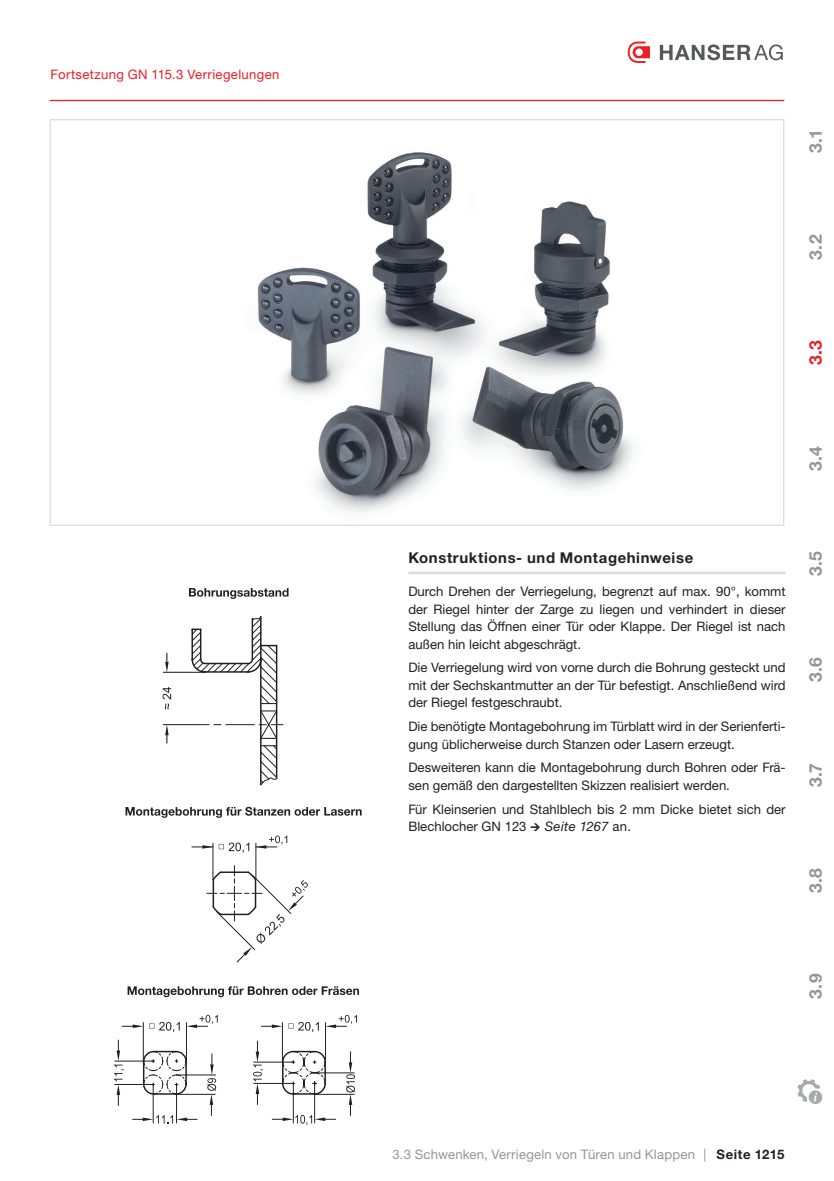
<style>
.page{position:relative;width:834px;height:1181px;background:#fff}
.page>*{position:absolute;margin:0;border:0;box-sizing:border-box;transform-origin:0 0}
.t1{font:700 17.5px "Helvetica Neue LT Pro";color:#939598}
.t2{font:700 17.5px "Helvetica Neue LT Pro";color:#ee1d23}
.t3{font:700 14.88px "Helvetica Neue LT Pro";letter-spacing:.04em;color:#231f20}
.t4{font:13.12px/17.5px "Helvetica Neue LTW1 G";color:#231f20}
.t5{font:13.12px "Helvetica Neue LT Pro";letter-spacing:.015em;color:#939598}
.t6{font:13.12px "Helvetica Neue LTW1 G";letter-spacing:.025em;color:#ee1d23}
.t7{font:700 13.12px "Helvetica Neue LTW1 G";letter-spacing:.04em;color:#231f20}
.s1{font-style:italic}
.s2{font-weight:400;color:#939598}
</style>
<div class="page">
<hr style="left:50px;top:100px;width:734px;height:1px;background:#ee1d23">
<svg style="left:797px;top:1079px;width:26px;height:25px"></svg>
<svg style="left:627px;top:42px;width:22px;height:21px"></svg>
<svg style="left:659px;top:44px;width:123px;height:16px"></svg>
<hr style="left:408px;top:571px;width:377px;height:3px;background:#dcdddf">
<img style="left:258px;top:152px;width:375px;height:360px">
<hr style="left:314px;top:1094px;width:40px;height:1px;background:#231f20">
<hr style="left:314px;top:1072px;width:40px;height:1px;background:#231f20">
<svg style="left:122px;top:1024px;width:20px;height:4px"></svg>
<svg style="left:326px;top:1015px;width:31px;height:13px"></svg>
<hr style="left:115px;top:1084px;width:39px;height:1px;background:#231f20">
<hr style="left:115px;top:1060px;width:39px;height:1px;background:#231f20">
<svg style="left:114px;top:1040px;width:10px;height:65px"></svg>
<hr style="left:153px;top:1084px;width:1px;height:39px;background:#231f20">
<hr style="left:176px;top:1084px;width:1px;height:39px;background:#231f20">
<hr style="left:293px;top:1084px;width:1px;height:39px;background:#231f20">
<hr style="left:314px;top:1084px;width:1px;height:39px;background:#231f20">
<svg style="left:272px;top:1115px;width:63px;height:10px"></svg>
<svg style="left:346px;top:1051px;width:9px;height:64px"></svg>
<svg style="left:209px;top:1095px;width:5px;height:20px"></svg>
<svg style="left:133px;top:1115px;width:64px;height:8px"></svg>
<svg style="left:143px;top:616px;width:183px;height:478px"></svg>
<svg style="left:162px;top:618px;width:121px;height:165px"></svg>
<svg style="left:189px;top:588px;width:99px;height:11px"></svg>
<svg style="left:125px;top:807px;width:236px;height:11px"></svg>
<svg style="left:127px;top:986px;width:232px;height:11px"></svg>
<p class="t6" style="left:50px;top:67px;width:230px">Fortsetzung GN 115.3 Verriegelungen</p>
<h1 class="t1" style="left:804px;top:153px;width:25px;rotate:-90deg">3.1</h1>
<h1 class="t1" style="left:804px;top:260px;width:27px;rotate:-90deg">3.2</h1>
<h1 class="t2" style="left:804px;top:365px;width:27px;rotate:-90deg">3.3</h1>
<h1 class="t1" style="left:804px;top:471px;width:26px;rotate:-90deg">3.4</h1>
<p class="t3" style="left:408px;top:548px;width:286px">Konstruktions- und Montagehinweise</p>
<p class="t4" style="left:408px;top:582px;width:379px;text-align:justify">Durch Drehen der Verriegelung, begrenzt auf max. 90°, kommt der Riegel hinter der Zarge zu liegen und verhindert in dieser Stellung das Öffnen einer Tür oder Klappe. Der Riegel ist nach außen hin leicht abgeschrägt.</p>
<p class="t4" style="left:408px;top:659px;width:379px;text-align:justify">Die Verriegelung wird von vorne durch die Bohrung gesteckt und mit der Sechskantmutter an der Tür befestigt. Anschließend wird der Riegel festgeschraubt.</p>
<p class="t4" style="left:408px;top:717px;width:379px">Die benötigte Montagebohrung im Türblatt wird in der Serienferti&shy;gung üblicherweise durch Stanzen oder Lasern erzeugt.</p>
<p class="t4" style="left:408px;top:759px;width:379px">Desweiteren kann die Montagebohrung durch Bohren oder Frä&shy;sen gemäß den dargestellten Skizzen realisiert werden.</p>
<p class="t4" style="left:408px;top:800px;width:379px">Für Kleinserien und Stahlblech bis 2 mm Dicke bietet sich der<br>Blechlocher GN 123 <span class="s1">→ Seite 1267</span> an.</p>
<h1 class="t1" style="left:804px;top:576px;width:27px;rotate:-90deg">3.5</h1>
<h1 class="t1" style="left:804px;top:682px;width:26px;rotate:-90deg">3.6</h1>
<h1 class="t1" style="left:804px;top:787px;width:26px;rotate:-90deg">3.7</h1>
<h1 class="t1" style="left:804px;top:893px;width:27px;rotate:-90deg">3.8</h1>
<h1 class="t1" style="left:804px;top:998px;width:27px;rotate:-90deg">3.9</h1>
<p class="t5" style="left:392px;top:1147px;width:304px">3.3 Schwenken, Verriegeln von Türen und Klappen</p>
<p class="t7" style="left:703px;top:1146px;width:82px"><span class="s2">|</span> Seite 1215</p>
</div>
